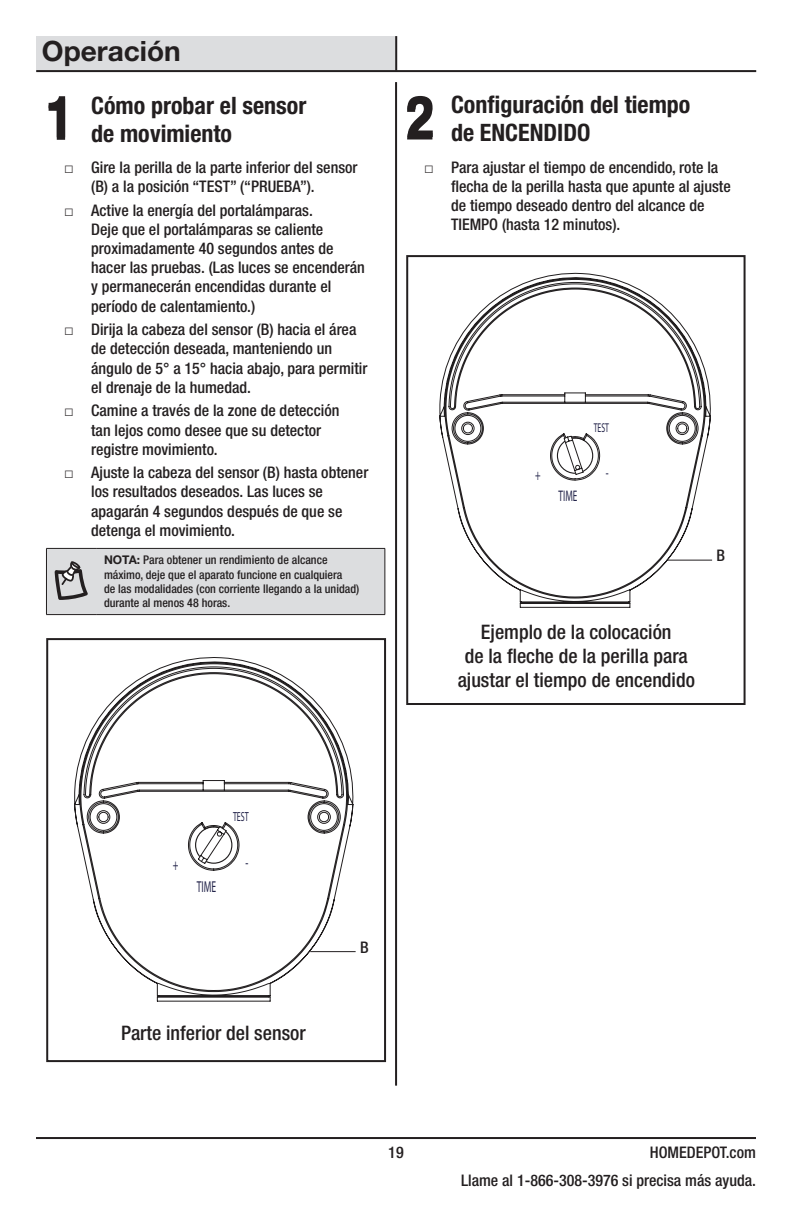
<style>
.page{position:relative;width:792px;height:1224px;background:#fff}
.page>*{position:absolute;margin:0;border:0;box-sizing:border-box;transform-origin:0 0}
.t1{font:700 condensed 58px "Helvetica Neue LT Std";color:#231f20}
.t2{font:700 28px "Helvetica Neue LT Std";color:#231f20}
.t3{font:700 condensed 24px/28px "Helvetica Neue LT Std";color:#231f20}
.t4{font:500 condensed 20px/24px "Helvetica Neue LT Std";color:#231f20;text-align:center}
.t5{font:500 condensed 16px/19.2px "Helvetica Neue LT Std";color:#231f20}
.t6{font:15.8px "Myriad Pro";color:#23244a;scale:.6 1}
.t7{font:15.4px "Myriad Pro";color:#23244a;scale:.6 1}
.t8{font:13.2px "Myriad Pro";color:#23244a;scale:.6 1}
.t9{font:12.8px "Myriad Pro";color:#23244a;scale:.6 1}
.t10{font:500 condensed 12px/14.4px "Helvetica Neue LT Std";color:#231f20}
.t11{font:700 12px "Helvetica Neue LT Std";color:#231f20}
.s1{font-family:"Arial";font-weight:400;font-stretch:normal}
.s2{font-weight:700;font-stretch:normal}
</style>
<div class="page">
<hr style="left:36px;top:1137px;width:720px;height:2px;background:#231f20">
<hr style="left:395px;top:82px;width:2px;height:1004px;background:#231f20">
<hr style="left:385px;top:549px;width:1px;height:65px;background:#231f20">
<div style="left:46px;top:548px;width:339px;height:67px;background:#dcdddf"></div>
<div style="left:36px;top:36px;width:360px;height:36px;background:#dcdddf"></div>
<hr style="left:395px;top:37px;width:2px;height:33px;background:#231f20">
<hr style="left:36px;top:70px;width:720px;height:2px;background:#231f20">
<svg style="left:74px;top:657px;width:279px;height:345px"></svg>
<svg style="left:188px;top:821px;width:52px;height:50px"></svg>
<div style="left:46px;top:638px;width:340px;height:424px;border:2px solid #231f20"></div>
<hr style="left:310px;top:951px;width:46px;height:1px;background:#231f20">
<svg style="left:439px;top:273px;width:272px;height:335px"></svg>
<svg style="left:550px;top:433px;width:49px;height:48px"></svg>
<div style="left:406px;top:255px;width:340px;height:450px;border:2px solid #231f20"></div>
<hr style="left:667px;top:560px;width:45px;height:1px;background:#231f20">
<h2 class="t2" style="left:42px;top:34px;width:140px">Operación</h2>
<h1 class="t1" style="left:46px;top:82px;width:29px">1</h1>
<h3 class="t3" style="left:91px;top:91px;width:217px">Cómo probar el sensor de movimiento</h3>
<p class="t5" style="left:91px;top:157px;width:268px;text-indent:-27px"><span class="s1">□</span> Gire la perilla de la parte inferior del sensor (B) a la posición “TEST” (“PRUEBA”).</p>
<p class="t5" style="left:91px;top:200px;width:275px;text-indent:-27px"><span class="s1">□</span> Active la energía del portalámparas.<br>Deje que el portalámparas se caliente proximadamente 40 segundos antes de hacer las pruebas. (Las luces se encenderán y permanecerán encendidas durante el período de calentamiento.)</p>
<p class="t5" style="left:91px;top:320px;width:278px;text-indent:-27px"><span class="s1">□</span> Dirija la cabeza del sensor (B) hacia el área de detección deseada, manteniendo un ángulo de 5° a 15° hacia abajo, para permitir el drenaje de la humedad.</p>
<p class="t5" style="left:91px;top:401px;width:250px;text-indent:-27px"><span class="s1">□</span> Camine a través de la zone de detección tan lejos como desee que su detector registre movimiento.</p>
<p class="t5" style="left:91px;top:463px;width:279px;text-indent:-27px"><span class="s1">□</span> Ajuste la cabeza del sensor (B) hasta obtener los resultados deseados. Las luces se apagarán 4 segundos después de que se detenga el movimiento.</p>
<p class="t11" style="left:104px;top:552px;width:10px">NOTA</p>
<p class="t10" style="left:104px;top:553px;width:257px;text-indent:33px"><span class="s2">:</span> Para obtener un rendimiento de alcance máximo, deje que el aparato funcione en cualquiera<br>de las modalidades (con corriente llegando a la unidad) durante al menos 48 horas.</p>
<h1 class="t1" style="left:406px;top:81px;width:29px">2</h1>
<h3 class="t3" style="left:451px;top:91px;width:241px">Configuración del tiempo de ENCENDIDO</h3>
<p class="t5" style="left:451px;top:157px;width:281px;text-indent:-27px"><span class="s1">□</span> Para ajustar el tiempo de encendido, rote la flecha de la perilla hasta que apunte al ajuste de tiempo deseado dentro del alcance de TIEMPO (hasta 12 minutos).</p>
<p class="t9" style="left:594px;top:420px;width:27px">TEST</p>
<p class="t7" style="left:535px;top:465px;width:11px">+</p>
<p class="t7" style="left:606px;top:464px;width:6px">-</p>
<p class="t7" style="left:559px;top:486px;width:33px">TIME</p>
<p class="t5" style="left:717px;top:546px;width:10px">B</p>
<p class="t4" style="left:458px;top:620px;width:239px">Ejemplo de la colocación<br>de la fleche de la perilla para ajustar el tiempo de encendido</p>
<p class="t8" style="left:233px;top:809px;width:28px">TEST</p>
<p class="t6" style="left:173px;top:855px;width:11px">+</p>
<p class="t6" style="left:246px;top:853px;width:6px">-</p>
<p class="t6" style="left:197px;top:877px;width:34px">TIME</p>
<p class="t4" style="left:121px;top:1021px;width:186px">Parte inferior del sensor</p>
<p class="t5" style="left:360px;top:937px;width:10px">B</p>
<p class="t5" style="left:388px;top:1142px;width:17px">19</p>
<p class="t5" style="left:461px;top:1138px;width:296px;line-height:28.2px;text-align:right">HOMEDEPOT.com<br>Llame al 1-866-308-3976 si precisa más ayuda.</p>
</div>
